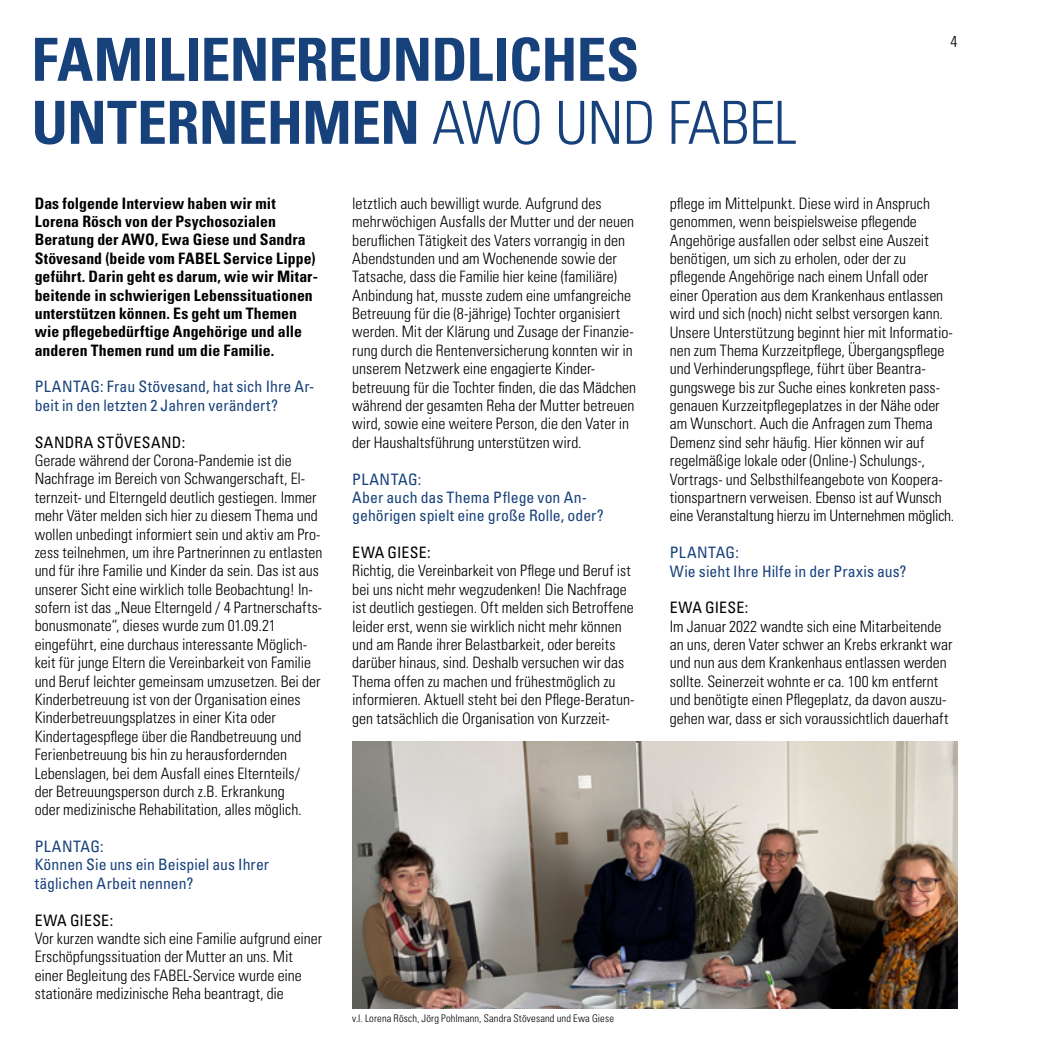
<style>
.page{position:relative;width:1042px;height:1042px;background:#fff}
.page>*{position:absolute;margin:0;border:0;box-sizing:border-box;transform-origin:0 0}
.t1{font:700 condensed 59.5px/63px "Univers";letter-spacing:-.01em;color:#17417b}
.t2{font:300 condensed 15.75px/18.4px "Univers";color:#000}
.t3{font:700 condensed 15.75px/18.4px "Univers";letter-spacing:.005em;color:#000}
.t4{font:condensed 15.75px/18.4px "Univers";letter-spacing:.005em;color:#17417b}
.t5{font:condensed 15.75px "Univers";letter-spacing:.015em;color:#000}
.t6{font:300 condensed 10.5px "Univers";letter-spacing:.015em;color:#000}
.s1{font-weight:300}
</style>
<div class="page">
<img style="left:352px;top:741px;width:605px;height:268px">
<h1 class="t1" style="left:31px;top:27px;width:767px">FAMILIENFREUNDLICHES<br>UNTERNEHMEN <span class="s1">AWO UND FABEL</span></h1>
<p class="t2" style="left:950px;top:32px;width:8px">4</p>
<p class="t3" style="left:35px;top:194px;width:285px">Das folgende Interview haben wir mit Lorena Rösch von der Psychosozialen Beratung der AWO, Ewa Giese und Sandra Stövesand (beide vom FABEL Service Lippe) geführt. Darin geht es darum, wie wir Mitar&shy;beitende in schwierigen Lebenssituationen unterstützen können. Es geht um Themen wie pflegebedürftige Angehörige und alle anderen Themen rund um die Familie.</p>
<p class="t4" style="left:35px;top:377px;width:281px">PLANTAG: Frau Stövesand, hat sich Ihre Ar&shy;beit in den letzten 2 Jahren verändert?</p>
<p class="t5" style="left:35px;top:432px;width:152px">SANDRA STÖVESAND:</p>
<p class="t2" style="left:35px;top:451px;width:289px">Gerade während der Corona-Pandemie ist die Nachfrage im Bereich von Schwangerschaft, El&shy;ternzeit- und Elterngeld deutlich gestiegen. Immer mehr Väter melden sich hier zu diesem Thema und wollen unbedingt informiert sein und aktiv am Pro&shy;zess teilnehmen, um ihre Partnerinnen zu entlasten und für ihre Familie und Kinder da sein. Das ist aus unserer Sicht eine wirklich tolle Beobachtung! In&shy;sofern ist das „Neue Elterngeld / 4 Partnerschafts&shy;bonusmonate“, dieses wurde zum 01.09.21 eingeführt, eine durchaus interessante Möglich&shy;keit für junge Eltern die Vereinbarkeit von Familie und Beruf leichter gemeinsam umzusetzen. Bei der Kinderbetreuung ist von der Organisation eines Kinderbetreuungsplatzes in einer Kita oder Kindertagespflege über die Randbetreuung und Ferienbetreuung bis hin zu herausfordernden Lebenslagen, bei dem Ausfall eines Elternteils/<br>der Betreuungsperson durch z.B. Erkrankung<br>oder medizinische Rehabilitation, alles möglich.</p>
<p class="t4" style="left:35px;top:837px;width:236px">PLANTAG:<br>Können Sie uns ein Beispiel aus Ihrer täglichen Arbeit nennen?</p>
<p class="t5" style="left:35px;top:910px;width:80px">EWA GIESE:</p>
<p class="t2" style="left:35px;top:929px;width:289px">Vor kurzen wandte sich eine Familie aufgrund einer Erschöpfungssituation der Mutter an uns. Mit einer Begleitung des FABEL-Service wurde eine stationäre medizinische Reha beantragt, die</p>
<p class="t2" style="left:352px;top:194px;width:285px">letztlich auch bewilligt wurde. Aufgrund des mehrwöchigen Ausfalls der Mutter und der neuen beruflichen Tätigkeit des Vaters vorrangig in den Abendstunden und am Wochenende sowie der Tatsache, dass die Familie hier keine (familiäre)<br>Anbindung hat, musste zudem eine umfangreiche Betreuung für die (8-jährige) Tochter organisiert werden. Mit der Klärung und Zusage der Finanzie&shy;rung durch die Rentenversicherung konnten wir in unserem Netzwerk eine engagierte Kinder&shy;betreuung für die Tochter finden, die das Mädchen während der gesamten Reha der Mutter betreuen wird, sowie eine weitere Person, die den Vater in der Haushaltsführung unterstützen wird.</p>
<p class="t4" style="left:352px;top:469px;width:253px">PLANTAG:<br>Aber auch das Thema Pflege von An&shy;gehörigen spielt eine große Rolle, oder?</p>
<p class="t5" style="left:352px;top:542px;width:80px">EWA GIESE:</p>
<p class="t2" style="left:352px;top:561px;width:284px">Richtig, die Vereinbarkeit von Pflege und Beruf ist bei uns nicht mehr wegzudenken! Die Nachfrage ist deutlich gestiegen. Oft melden sich Betroffene leider erst, wenn sie wirklich nicht mehr können und am Rande ihrer Belastbarkeit, oder bereits darüber hinaus, sind. Deshalb versuchen wir das Thema offen zu machen und frühestmöglich zu informieren. Aktuell steht bei den Pflege-Beratun&shy;gen tatsächlich die Organisation von Kurzzeit-</p>
<p class="t6" style="left:352px;top:1012px;width:263px">v.l. Lorena Rösch, Jörg Pohlmann, Sandra Stövesand und Ewa Giese</p>
<p class="t2" style="left:670px;top:194px;width:286px">pflege im Mittelpunkt. Diese wird in Anspruch genommen, wenn beispielsweise pflegende Angehörige ausfallen oder selbst eine Auszeit benötigen, um sich zu erholen, oder der zu pflegende Angehörige nach einem Unfall oder einer Operation aus dem Krankenhaus entlassen wird und sich (noch) nicht selbst versorgen kann.<br>Unsere Unterstützung beginnt hier mit Informatio&shy;nen zum Thema Kurzzeitpflege, Übergangspflege und Verhinderungspflege, führt über Beantra&shy;gungswege bis zur Suche eines konkreten pass&shy;genauen Kurzzeitpflegeplatzes in der Nähe oder am Wunschort. Auch die Anfragen zum Thema Demenz sind sehr häufig. Hier können wir auf regelmäßige lokale oder (Online-) Schulungs-, Vortrags- und Selbsthilfeangebote von Koopera&shy;tionspartnern verweisen. Ebenso ist auf Wunsch eine Veranstaltung hierzu im Unternehmen möglich.</p>
<p class="t4" style="left:670px;top:543px;width:238px">PLANTAG:<br>Wie sieht Ihre Hilfe in der Praxis aus?</p>
<p class="t5" style="left:670px;top:598px;width:80px">EWA GIESE:</p>
<p class="t2" style="left:670px;top:617px;width:284px">Im Januar 2022 wandte sich eine Mitarbeitende an uns, deren Vater schwer an Krebs erkrankt war und nun aus dem Krankenhaus entlassen werden sollte. Seinerzeit wohnte er ca. 100 km entfernt und benötigte einen Pflegeplatz, da davon auszu&shy;gehen war, dass er sich voraussichtlich dauerhaft</p>
</div>
